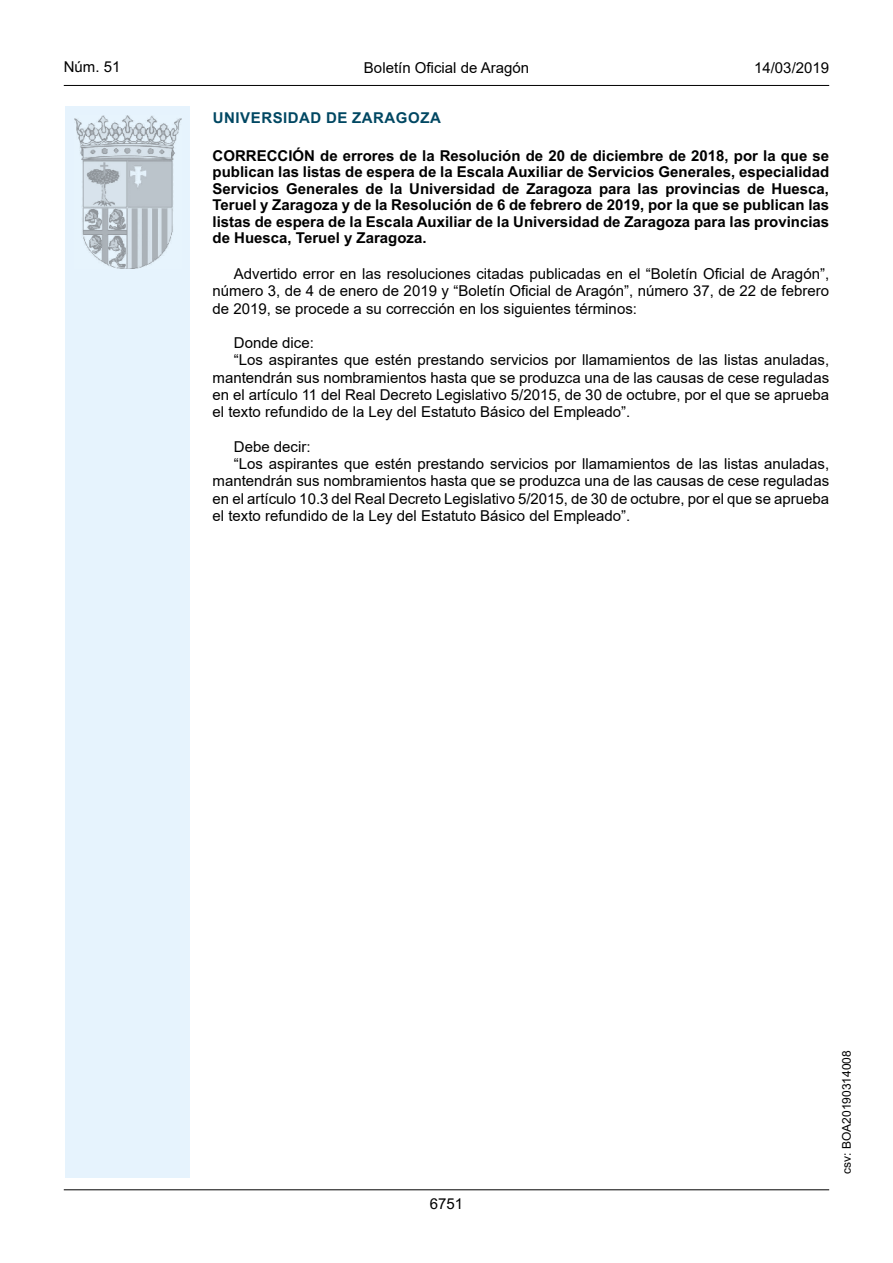
<style>
.page{position:relative;width:893px;height:1263px;background:#fff}
.page>*{position:absolute;margin:0;border:0;box-sizing:border-box;transform-origin:0 0}
.inicio_de_parrafo{font:15px/17.2px "Arial";color:#000;text-align:justify}
.Titulo_text{font:700 15px/16.5px "Arial";color:#000;text-align:justify}
.estilo_head-c{font:15px "Arial";color:#000}
.emisor_text{font:700 15px "Arial";letter-spacing:.035em;color:#004762}
.estilo_head-d{font:15px "Arial MT2";color:#000}
.estilo_head-i{font:15px "Arial MT2";color:#000}
.numero_pagina{font:15px "Arial MT2";color:#000}
.estilo_head-i-2{font:12px "Arial MT2";color:#000}
</style>
<div class="page">
<div style="left:65px;top:106px;width:125px;height:1072px;background:#e6f3fd"></div>
<img style="left:75px;top:115px;width:106px;height:153px">
<hr style="left:64px;top:85px;width:765px;height:1px;background:#000">
<hr style="left:64px;top:1189px;width:765px;height:1px;background:#000">
<p class="estilo_head-i" style="left:64px;top:57px;width:58px">Núm. 51</p>
<p class="estilo_head-c" style="left:364px;top:57px;width:167px">Boletín Oficial de Aragón</p>
<p class="estilo_head-d" style="left:754px;top:57px;width:77px">14/03/2019</p>
<p class="emisor_text" style="left:213px;top:107px;width:229px">UNIVERSIDAD DE ZARAGOZA</p>
<p class="Titulo_text" style="left:213px;top:147px;width:618px">CORRECCIÓN de errores de la Resolución de 20 de diciembre de 2018, por la que se publican las listas de espera de la Escala Auxiliar de Servicios Generales, especialidad Servicios Generales de la Universidad de Zaragoza para las provincias de Huesca, Teruel y Zaragoza y de la Resolución de 6 de febrero de 2019, por la que se publican las listas de espera de la Escala Auxiliar de la Universidad de Zaragoza para las provincias de Huesca, Teruel y Zaragoza.</p>
<p class="inicio_de_parrafo" style="left:213px;top:265px;width:618px;text-indent:21px">Advertido error en las resoluciones citadas publicadas en el “Boletín Oficial de Aragón”, número 3, de 4 de enero de 2019 y “Boletín Oficial de Aragón”, número 37, de 22 de febrero de 2019, se procede a su corrección en los siguientes términos:</p>
<p class="inicio_de_parrafo" style="left:234px;top:334px;width:82px">Donde dice:</p>
<p class="inicio_de_parrafo" style="left:213px;top:351px;width:618px;text-indent:21px">“Los aspirantes que estén prestando servicios por llamamientos de las listas anuladas, mantendrán sus nombramientos hasta que se produzca una de las causas de cese reguladas en el artículo 11 del Real Decreto Legislativo 5/2015, de 30 de octubre, por el que se aprueba el texto refundido de la Ley del Estatuto Básico del Empleado”.</p>
<p class="inicio_de_parrafo" style="left:234px;top:438px;width:78px">Debe decir:</p>
<p class="inicio_de_parrafo" style="left:213px;top:455px;width:618px;text-indent:21px">“Los aspirantes que estén prestando servicios por llamamientos de las listas anuladas, mantendrán sus nombramientos hasta que se produzca una de las causas de cese reguladas en el artículo 10.3 del Real Decreto Legislativo 5/2015, de 30 de octubre, por el que se aprueba el texto refundido de la Ley del Estatuto Básico del Empleado”.</p>
<p class="numero_pagina" style="left:430px;top:1193px;width:35px">6751</p>
<p class="estilo_head-i-2" style="left:838px;top:1174px;width:125px;rotate:-90deg">csv: BOA20190314008</p>
</div>
